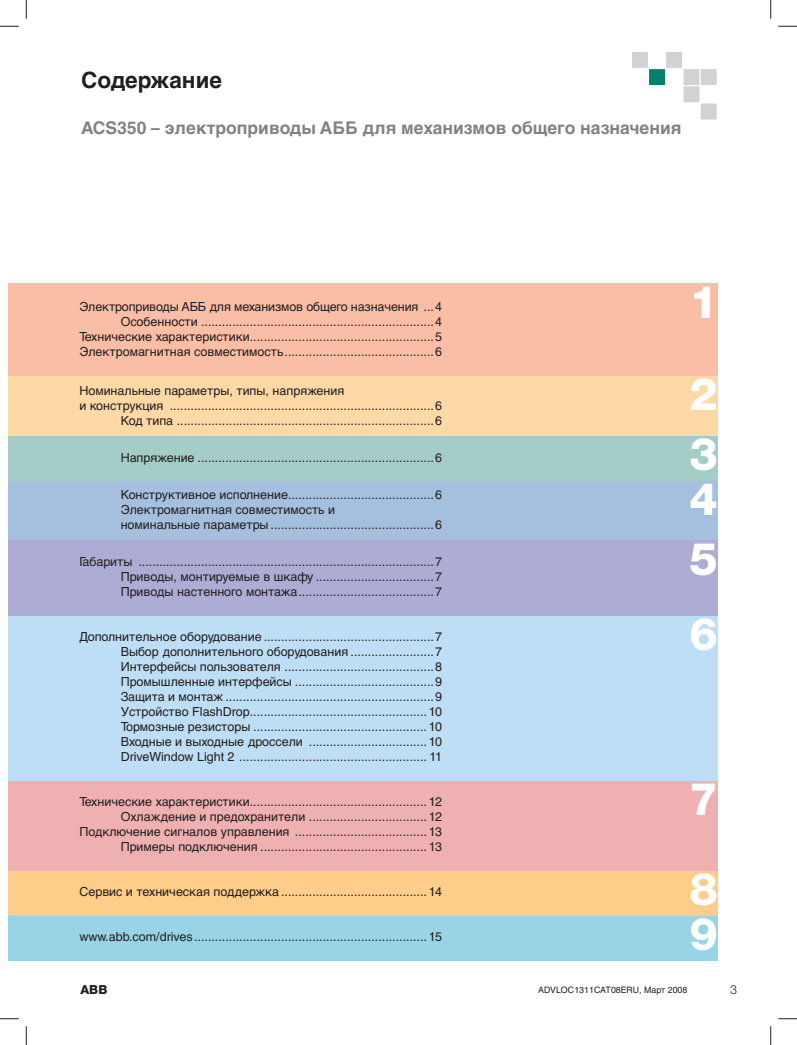
<style>
.page{position:relative;width:797px;height:1045px;background:#fff}
.page>*{position:absolute;margin:0;border:0;box-sizing:border-box;transform-origin:0 0}
.t1{font:800 45px/92.1px "Helvetica Neue";color:#fff}
.t2{font:700 22.5px "Helvetica Cyr";color:#231f20}
.t3{font:700 17.5px "Helvetica Cyr";color:#808285}
.t4{font:12.5px/15px "Helvetica Cyr Upright";color:#231f20;text-align:right}
.t5{font:800 12.5px "Helvetica Neue";color:#231f20}
.t6{font:8.75px "Helvetica Cyr Upright";color:#231f20}
.t7{font:8.75px "Helios";color:#231f20}
.s1{font-size:9.12px}
.s2{font-family:"Helvetica Neue";font-weight:300;font-size:12.5px}
</style>
<div class="page">
<div style="left:9px;top:902px;width:17px;height:59px;background:#98d4e5"></div>
<div style="left:9px;top:857px;width:17px;height:58px;background:#fdcd89"></div>
<div style="left:9px;top:759px;width:17px;height:111px;background:#efb0b2"></div>
<div style="left:9px;top:599px;width:17px;height:181px;background:#bddef4"></div>
<div style="left:9px;top:525px;width:17px;height:90px;background:#adacd4"></div>
<div style="left:9px;top:461px;width:17px;height:79px;background:#a4c0de"></div>
<div style="left:9px;top:422px;width:17px;height:59px;background:#a4cdc7"></div>
<div style="left:9px;top:357px;width:17px;height:79px;background:#fed8a5"></div>
<div style="left:9px;top:283px;width:17px;height:93px;background:#fabda6"></div>
<div style="left:631px;top:51px;width:17px;height:17px;background:#d1d2d4"></div>
<div style="left:631px;top:51px;width:17px;height:18px;border:1px solid #fff"></div>
<div style="left:648px;top:69px;width:17px;height:17px;background:#00806d"></div>
<div style="left:648px;top:68px;width:17px;height:18px;border:1px solid #fff"></div>
<div style="left:665px;top:51px;width:17px;height:17px;background:#d1d2d4"></div>
<div style="left:665px;top:51px;width:18px;height:18px;border:1px solid #fff"></div>
<div style="left:683px;top:69px;width:17px;height:17px;background:#d1d2d4"></div>
<div style="left:682px;top:68px;width:18px;height:18px;border:1px solid #fff"></div>
<div style="left:700px;top:69px;width:17px;height:17px;background:#d1d2d4"></div>
<div style="left:700px;top:68px;width:17px;height:18px;border:1px solid #fff"></div>
<div style="left:683px;top:86px;width:17px;height:17px;background:#d1d2d4"></div>
<div style="left:682px;top:85px;width:18px;height:18px;border:1px solid #fff"></div>
<div style="left:700px;top:103px;width:17px;height:17px;background:#d1d2d4"></div>
<div style="left:700px;top:103px;width:17px;height:17px;border:1px solid #fff"></div>
<div style="left:26px;top:902px;width:691px;height:59px;background:#98d4e5"></div>
<div style="left:26px;top:857px;width:691px;height:58px;background:#fdcd89"></div>
<div style="left:26px;top:759px;width:691px;height:111px;background:#efb0b2"></div>
<div style="left:26px;top:599px;width:691px;height:181px;background:#bddef4"></div>
<div style="left:26px;top:525px;width:691px;height:90px;background:#adacd4"></div>
<div style="left:26px;top:461px;width:691px;height:79px;background:#a4c0de"></div>
<div style="left:26px;top:422px;width:691px;height:59px;background:#a4cdc7"></div>
<div style="left:26px;top:357px;width:691px;height:79px;background:#fed8a5"></div>
<div style="left:26px;top:283px;width:691px;height:93px;background:#fabda6"></div>
<svg style="left:0;top:25px;width:19px;height:2px"></svg>
<svg style="left:778px;top:25px;width:19px;height:2px"></svg>
<svg style="left:0;top:1018px;width:19px;height:1px"></svg>
<svg style="left:778px;top:1018px;width:19px;height:1px"></svg>
<svg style="left:25px;top:0;width:2px;height:19px"></svg>
<svg style="left:25px;top:1026px;width:2px;height:19px"></svg>
<svg style="left:770px;top:0;width:1px;height:19px"></svg>
<svg style="left:770px;top:1026px;width:1px;height:19px"></svg>
<h2 class="t2" style="left:81px;top:71px;width:142px">Содержание</h2>
<h3 class="t3" style="left:81px;top:121px;width:601px">ACS350 – электроприводы AББ для механизмов общего назначения</h3>
<p class="t4" style="left:79px;top:300px;width:364px">Электроприводы AББ для механизмов общего назначения ...4<br>Особенности ...................................................................4<br>Технические характеристики .....................................................5<br>Электромагнитная совместимость ...........................................6</p>
<p class="t4" style="left:79px;top:383px;width:266px">Номинальные параметры, типы, напряжения</p>
<p class="t4" style="left:79px;top:398px;width:364px">и конструкция ............................................................................6</p>
<p class="t4" style="left:121px;top:413px;width:323px">Код типа ..........................................................................6</p>
<p class="t4" style="left:121px;top:451px;width:323px">Напряжение ....................................................................6</p>
<p class="t4" style="left:121px;top:488px;width:323px;text-align:left">Конструктивное исполнение..........................................6<br>Электромагнитная совместимость и<br>номинальные параметры ...............................................6</p>
<p class="t4" style="left:121px;top:555px;width:323px;text-align:justify;text-indent:-41px">Габариты .....................................................................................7<br>Приводы, монтируемые в шкафу ..................................7<br>Приводы настенного монтажа .......................................7</p>
<p class="t4" style="left:121px;top:630px;width:323px;text-align:justify;text-indent:-41px">Дополнительное оборудование .................................................7<br>Выбор дополнительного оборудования ........................7<br>Интерфейсы пользователя ...........................................8<br>Промышленные интерфейсы ........................................9<br>Защита и монтаж ............................................................9<br>Устройство FlashDrop ................................................... 10<br>Тормозные резисторы .................................................. 10<br>Входные и выходные дроссели .................................. 10<br>DriveWindow Light 2 ...................................................... 11</p>
<p class="t4" style="left:79px;top:795px;width:364px">Технические характеристики ...................................................12<br>Охлаждение и предохранители .. ................................12<br>Подключение сигналов управления ......................................13<br>Примеры подключения ................................................13</p>
<p class="t4" style="left:79px;top:885px;width:364px">Сервис и техническая поддержка ..........................................14</p>
<p class="t4" style="left:79px;top:930px;width:364px">www.abb.com/drives ...................................................................15</p>
<h1 class="t1" style="left:689px;top:260px;width:30px">1<br>2</h1>
<h1 class="t1" style="left:689px;top:436px;width:30px;line-height:44.9px">3<br>4</h1>
<h1 class="t1" style="left:689px;top:525px;width:30px;line-height:75.1px">5<br>6</h1>
<h1 class="t1" style="left:689px;top:758px;width:30px;line-height:89.6px">7<br>8</h1>
<h1 class="t1" style="left:689px;top:892px;width:30px">9</h1>
<p class="t5" style="left:80px;top:985px;width:28px">ABB</p>
<p class="t6" style="left:558px;top:988px;width:181px">ADVLOC<span class="s1">1311</span>CAT<span class="s1">08</span>ERU, Февраль <span class="s1">2008</span> <span class="s2">3</span></p>
<p class="t7" style="left:538px;top:986px;width:151px">ADVLOC1311CAT08ERU, Март 2008</p>
</div>
